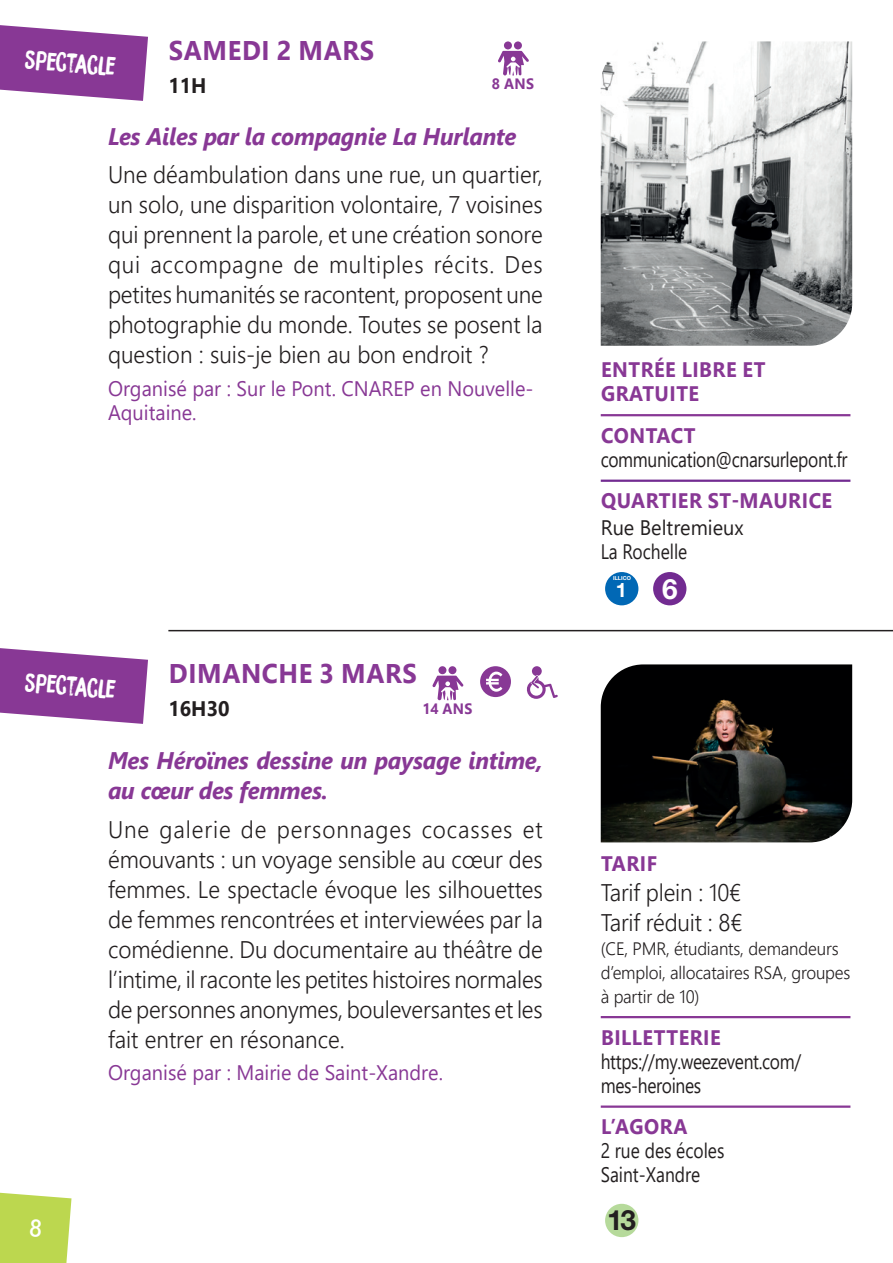
<style>
.page{position:relative;width:893px;height:1263px;background:#fff}
.page>*{position:absolute;margin:0;border:0;box-sizing:border-box;transform-origin:0 0}
.t1{font:700 27.9px "Helvetica Neue LT Pro";color:#231f20}
.t2{font:700 27px "Segoe UI";letter-spacing:.025em;color:#883895;scale:.95 1}
.t3{font:300 24px/30px "Segoe UI";color:#231f20;text-align:justify;scale:.95 1}
.t4{font:italic 700 24px/30px "Segoe UI";letter-spacing:-.01em;color:#883895;scale:.95 1}
.t5{font:24px "DK Bocadillo";color:#fff;scale:.95 1}
.t6{font:21px/24px "Segoe UI";color:#883895;scale:.95 1}
.t7{font:700 21px/24px "Segoe UI";letter-spacing:.025em;color:#883895;scale:.95 1}
.t8{font:21px/24px "Segoe UI";letter-spacing:-.02em;color:#231f20;scale:.83 1}
.t9{font:21px/24px "Segoe UI";color:#231f20;scale:.83 1}
.t10{font:21px/24px "Segoe UI";color:#231f20;scale:.95 1}
.t11{font:700 21px "Segoe UI";color:#231f20;scale:.95 1}
.t12{font:700 20.1px "Helvetica Neue LT Pro";color:#fff}
.t13{font:300 18px/24px "Segoe UI";letter-spacing:-.01em;color:#231f20;scale:.95 1}
.t14{font:700 15px "Segoe UI";letter-spacing:.025em;color:#883895;scale:.95 1}
.t15{font:700 5.4px "Helvetica Neue LT Pro";color:#fff}
.s1{font-size:27.9px}
</style>
<div class="page">
<hr style="left:168px;top:630px;width:725px;height:1px;background:#231f20">
<svg style="left:0;top:25px;width:148px;height:76px;background:#9b58a6"></svg>
<hr style="left:601px;top:414px;width:249px;height:2px;background:#883895">
<hr style="left:601px;top:480px;width:249px;height:2px;background:#722b91">
<div style="left:605px;top:572px;width:33px;height:33px;background:#0168b5;border-radius:50%"></div>
<div style="left:653px;top:572px;width:33px;height:33px;background:#722b91;border-radius:50%"></div>
<div style="left:504px;top:41px;width:8px;height:8px;background:#883895;border-radius:50%"></div>
<div style="left:514px;top:41px;width:8px;height:8px;background:#883895;border-radius:50%"></div>
<svg style="left:498px;top:51px;width:31px;height:24px"></svg>
<svg style="left:0;top:648px;width:148px;height:76px;background:#9b58a6"></svg>
<hr style="left:601px;top:1016px;width:249px;height:2px;background:#883895">
<hr style="left:601px;top:1105px;width:249px;height:3px;background:#883895">
<div style="left:605px;top:1204px;width:33px;height:33px;background:#b6da9b;border-radius:50%"></div>
<div style="left:438px;top:666px;width:8px;height:8px;background:#883895;border-radius:50%"></div>
<div style="left:448px;top:666px;width:8px;height:8px;background:#883895;border-radius:50%"></div>
<svg style="left:432px;top:676px;width:32px;height:24px"></svg>
<img style="left:601px;top:41px;width:251px;height:305px">
<img style="left:601px;top:664px;width:251px;height:178px">
<svg style="left:526px;top:666px;width:32px;height:33px"></svg>
<svg style="left:480px;top:666px;width:31px;height:31px"></svg>
<svg style="left:0;top:1192px;width:71px;height:71px;background:#c1da5c"></svg>
<p class="t5" style="left:26px;top:44px;width:98px;rotate:5deg">spectacle</p>
<p class="t2" style="left:169px;top:25px;width:218px">SAMEDI 2 MARS</p>
<p class="t11" style="left:168px;top:66px;width:42px">11H</p>
<p class="t14" style="left:492px;top:69px;width:46px">8 ANS</p>
<p class="t4" style="left:108px;top:118px;width:431px">Les Ailes par la compagnie La Hurlante</p>
<p class="t3" style="left:108px;top:157px;width:459px">Une déambulation dans une rue, un quartier, un solo, une disparition volontaire, 7 voisines qui prennent la parole, et une création sonore qui accompagne de multiples récits. Des petites humanités se racontent, proposent une photographie du monde. Toutes se posent la question : suis-je bien au bon endroit ?</p>
<p class="t6" style="left:108px;top:374px;width:449px">Organisé par : Sur le Pont. CNAREP en Nouvelle-<br>Aquitaine.</p>
<p class="t5" style="left:26px;top:666px;width:98px;rotate:5deg">spectacle</p>
<p class="t2" style="left:169px;top:648px;width:263px">DIMANCHE 3 MARS</p>
<p class="t11" style="left:168px;top:689px;width:66px">16H30</p>
<p class="t14" style="left:422px;top:694px;width:54px">14 ANS</p>
<p class="t4" style="left:108px;top:742px;width:459px">Mes Héroïnes dessine un paysage intime, au cœur des femmes.</p>
<p class="t3" style="left:108px;top:812px;width:459px">Une galerie de personnages cocasses et émouvants : un voyage sensible au cœur des femmes. Le spectacle évoque les silhouettes de femmes rencontrées et interviewées par la comédienne. Du documentaire au théâtre de l’intime, il raconte les petites histoires normales de personnes anonymes, bouleversantes et les fait entrer en résonance.</p>
<p class="t6" style="left:108px;top:1059px;width:354px">Organisé par : Mairie de Saint-Xandre.</p>
<p class="t7" style="left:601px;top:356px;width:175px">ENTRÉE LIBRE ET<br>GRATUITE</p>
<p class="t7" style="left:601px;top:422px;width:101px">CONTACT</p>
<p class="t8" style="left:601px;top:445px;width:299px">communication@cnarsurlepont.fr</p>
<p class="t7" style="left:601px;top:487px;width:245px">QUARTIER ST-MAURICE</p>
<p class="t10" style="left:601px;top:513px;width:152px">Rue Beltremieux<br>La Rochelle</p>
<p class="t15" style="left:613px;top:575px;width:19px">ILLICO</p>
<p class="t12" style="left:616px;top:577px;width:63px">1 <span class="s1">6</span></p>
<p class="t7" style="left:601px;top:850px;width:60px">TARIF</p>
<p class="t3" style="left:601px;top:875px;width:151px">Tarif plein : 10€<br>Tarif réduit : 8€</p>
<p class="t13" style="left:601px;top:935px;width:264px">(CE, PMR, étudiants, demandeurs d’emploi, allocataires RSA, groupes à partir de 10)</p>
<p class="t7" style="left:601px;top:1024px;width:127px">BILLETTERIE</p>
<p class="t8" style="left:601px;top:1047px;width:243px">https://my.weezevent.com/ mes-heroines</p>
<p class="t7" style="left:601px;top:1113px;width:92px">L’AGORA</p>
<p class="t9" style="left:601px;top:1137px;width:150px">2 rue des écoles<br>Saint-Xandre</p>
<p class="t1" style="left:607px;top:1203px;width:30px">13</p>
</div>
